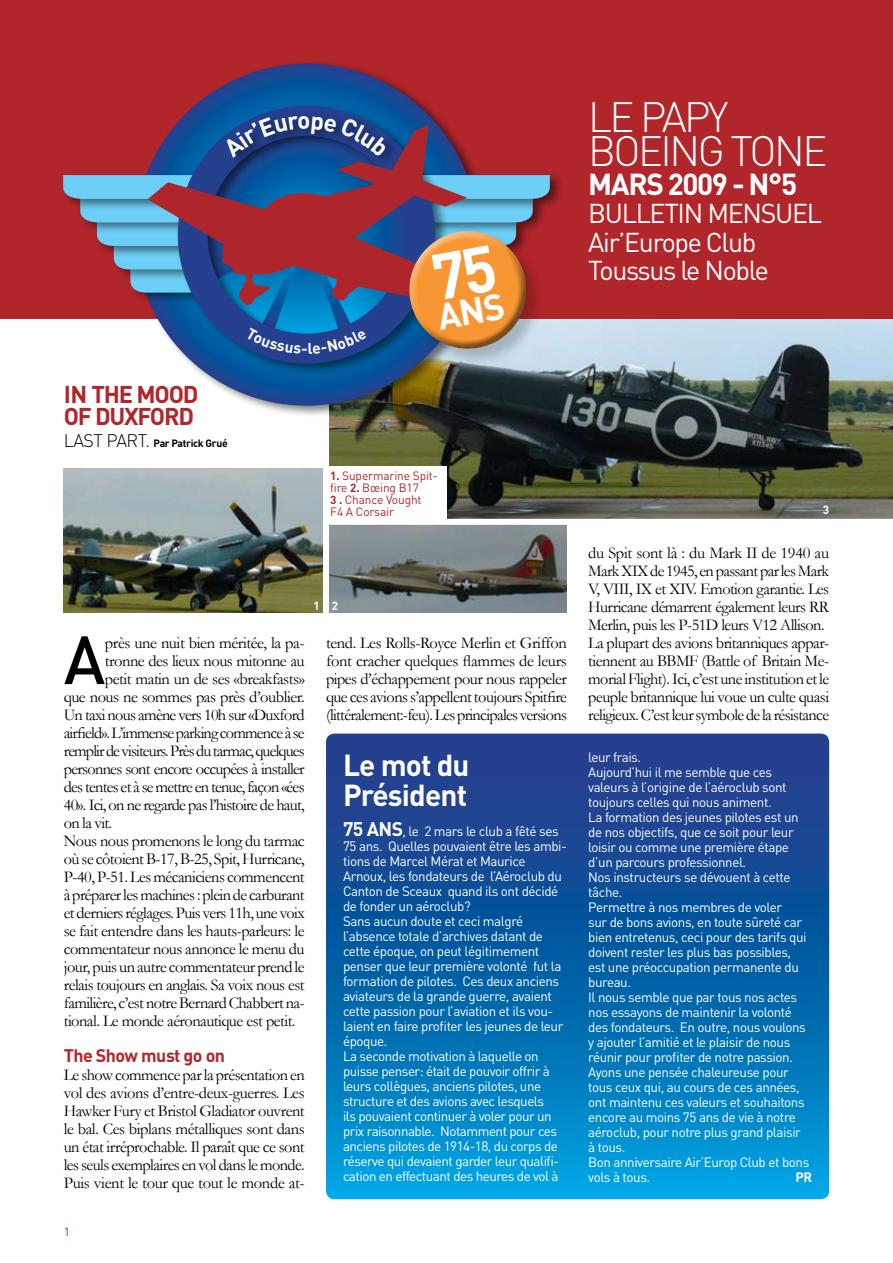
<style>
.page{position:relative;width:893px;height:1263px;background:#fff}
.page>*{position:absolute;margin:0;border:0;box-sizing:border-box;transform-origin:0 0}
.t1{font:500 67.05px "DIN";color:#000}
.t2{font:300 42px/34.5px "DIN";letter-spacing:-.06em;color:#fff}
.t3{font:700 30px/30px "DIN";letter-spacing:-.03em;color:#fff}
.t4{font:27px/28.5px "DIN";letter-spacing:-.05em;color:#fff}
.t5{font:700 24px/22.5px "DIN";letter-spacing:-.05em;color:#b0262b}
.t6{font:700 18px "DIN";letter-spacing:-.03em;color:#b0262b}
.t7{font:16.5px/18px "Garamond";letter-spacing:-.03em;color:#000;text-align:justify}
.t8{font:16.5px "Garamond";letter-spacing:-.05em;color:#000}
.t9{font:13.5px/15px "DIN";letter-spacing:-.03em;color:#fff}
.t10{font:700 13.5px "DIN";color:#fff}
.t11{font:12px/12px "DIN";letter-spacing:-.01em;color:#b0262b}
.t12{font:700 11.7px "DIN";color:#fff}
.t13{font:700 10.5px "DIN";letter-spacing:-.03em;color:#000}
.s1{font-weight:300;font-size:18px}
.s2{font-weight:700;font-size:11.7px}
.s3{font-weight:700;font-size:19.5px}
</style>
<div class="page">
<img style="left:329px;top:319px;width:564px;height:200px">
<img style="left:329px;top:525px;width:238px;height:87px">
<img style="left:63px;top:469px;width:260px;height:143px">
<div style="left:326px;top:466px;width:120px;height:54px;background:#fff"></div>
<svg style="left:326px;top:733px;width:503px;height:466px;background:#0a65ab"></svg>
<div style="left:0;top:0;width:893px;height:319px;background:#b0262b"></div>
<div style="left:133px;top:62px;width:358px;height:355px;background:#000;opacity:.5"></div>
<svg style="left:136px;top:64px;width:341px;height:342px;background:#104d97"></svg>
<div style="left:350px;top:170px;width:214px;height:40px;background:#000;opacity:.5"></div>
<div style="left:64px;top:170px;width:211px;height:40px;background:#ad252a"></div>
<div style="left:176px;top:101px;width:273px;height:273px;background:#000;opacity:.5"></div>
<svg style="left:174px;top:102px;width:265px;height:23px;background:#234a88"></svg>
<div style="left:225px;top:111px;width:173px;height:56px;background:#000;opacity:.5"></div>
<svg style="left:148px;top:125px;width:319px;height:50px"></svg>
<svg style="left:222px;top:116px;width:168px;height:42px;background:#1a3d81"></svg>
<svg style="left:64px;top:175px;width:486px;height:192px"></svg>
<h2 class="t2" style="left:588px;top:99px;width:241px">LE PAPY<br>BOEING TONE</h2>
<h3 class="t3" style="left:588px;top:167px;width:210px">Mars 2009 - n °5</h3>
<h3 class="t4" style="left:588px;top:199px;width:137px">Bulletin mens</h3>
<h3 class="t4" style="left:775px;top:199px;width:32px">uel</h3>
<h3 class="t4" style="left:588px;top:227px;width:182px">Air’Europe Club<br>Toussus le Noble</h3>
<h3 class="t5" style="left:64px;top:382px;width:136px">IN THE MOOD<br>OF DUXFORD</h3>
<p class="t13" style="left:64px;top:437px;width:165px"><span class="s1">LAST PART.</span> Par Patrick Grué</p>
<p class="t11" style="left:330px;top:469px;width:109px"><span class="s2">1.</span> Supermarine Spit&shy;fire <span class="s2">2.</span> Bœing B17<br><span class="s2">3 .</span> Chance Vought<br>F4 A Corsair</p>
<p class="t12" style="left:314px;top:598px;width:26px">1 2</p>
<h1 class="t1" style="left:64px;top:617px;width:43px">A</h1>
<p class="t7" style="left:105px;top:634px;width:201px">près une nuit bien méritée, la pa-</p>
<p class="t7" style="left:105px;top:652px;width:201px">tronne des lieux nous mitonne au</p>
<p class="t7" style="left:105px;top:670px;width:201px">petit matin un de ses «breakfasts»</p>
<p class="t7" style="left:64px;top:688px;width:242px">que nous ne sommes pas près d’oublier.</p>
<p class="t7" style="left:64px;top:706px;width:242px">Un taxi nous amène vers 10h sur «Duxford</p>
<p class="t8" style="left:64px;top:723px;width:242px">airfield». L’immense parking commence à se</p>
<p class="t8" style="left:64px;top:741px;width:242px">remplir de visiteurs. Près du tarmac, quelques</p>
<p class="t7" style="left:64px;top:760px;width:242px">personnes sont encore occupées à installer</p>
<p class="t7" style="left:64px;top:778px;width:242px">des tentes et à se mettre en tenue, façon «ées</p>
<p class="t7" style="left:64px;top:796px;width:242px">40». Ici, on ne regarde pas l’histoire de haut,</p>
<p class="t7" style="left:64px;top:814px;width:50px">on la vit.</p>
<p class="t7" style="left:64px;top:832px;width:242px">Nous nous promenons le long du tarmac</p>
<p class="t7" style="left:64px;top:850px;width:243px">où se côtoient B-17, B-25, Spit, Hurricane,</p>
<p class="t7" style="left:64px;top:868px;width:242px">P-40, P-51. Les mécaniciens commencent</p>
<p class="t7" style="left:64px;top:886px;width:242px">à préparer les machines : plein de carburant</p>
<p class="t7" style="left:64px;top:904px;width:242px">et derniers réglages. Puis vers 11h, une voix</p>
<p class="t7" style="left:64px;top:922px;width:242px">se fait entendre dans les hauts-parleurs: le</p>
<p class="t7" style="left:64px;top:940px;width:242px">commentateur nous annonce le menu du</p>
<p class="t7" style="left:64px;top:958px;width:242px">jour, puis un autre commentateur prend le</p>
<p class="t7" style="left:64px;top:976px;width:242px">relais toujours en anglais. Sa voix nous est</p>
<p class="t7" style="left:64px;top:994px;width:242px">familière, c’est notre Bernard Chabbert na-</p>
<p class="t7" style="left:64px;top:1012px;width:233px">tional. Le monde aéronautique est petit.</p>
<h3 class="t6" style="left:64px;top:1044px;width:163px">The Show must go on</h3>
<p class="t7" style="left:64px;top:1066px;width:242px">Le show commence par la présentation en vol des avions d’entre-deux-guerres. Les Hawker Fury et Bristol Gladiator ouvrent le bal. Ces biplans métalliques sont dans un état irréprochable. Il paraît que ce sont les seuls exemplaires en vol dans le monde.<br>Puis vient le tour que tout le monde at-</p>
<p class="t7" style="left:326px;top:634px;width:242px">tend. Les Rolls-Royce Merlin et Griffon font cracher quelques flammes de leurs pipes d’échappement pour nous rappeler que ces avions s’appellent toujours Spitfire (littéralement:-feu). Les principales versions</p>
<h3 class="t3" style="left:343px;top:748px;width:128px">Le mot du<br>Président</h3>
<p class="t9" style="left:343px;top:823px;width:225px"><span class="s3">75 ans</span> , le 2 mars le club a fêté ses 75 ans. Quelles pouvaient être les ambi&shy;tions de Marcel Mérat et Maurice Arnoux, les fondateurs de l’Aéroclub du Canton de Sceaux quand ils ont décidé de fonder un aéroclub?<br>Sans aucun doute et ceci malgré l’absence totale d’archives datant de cette époque, on peut légitimement penser que leur première volonté fut la formation de pilotes. Ces deux anciens aviateurs de la grande guerre, avaient cette passion pour l’aviation et ils vou&shy;laient en faire profiter les jeunes de leur époque.<br>La seconde motivation à laquelle on puisse penser: était de pouvoir offrir à leurs collègues, anciens pilotes, une structure et des avions avec lesquels<br>ils pouvaient continuer à voler pour un prix raisonnable. Notamment pour ces anciens pilotes de 1914-18, du corps de réserve qui devaient garder leur qualifi&shy;cation en effectuant des heures de vol à</p>
<p class="t11" style="left:64px;top:1225px;width:8px">1</p>
<p class="t12" style="left:823px;top:502px;width:8px">3</p>
<p class="t7" style="left:588px;top:544px;width:242px;text-align:left">du Spit sont là : du Mark II de 1940 au Mark XIX de 1945, en passant par les Mark V, VIII, IX et XIV. Emotion garantie. Les Hurricane démarrent également leurs RR Merlin, puis les P-51D leurs V12 Allison.<br>La plupart des avions britanniques appar&shy;tiennent au BBMF (Battle of Britain Me&shy;morial Flight). Ici, c’est une institution et le peuple britannique lui voue un culte quasi religieux. C’est leur symbole de la résistance</p>
<p class="t9" style="left:588px;top:749px;width:223px">leur frais.<br>Aujourd’hui il me semble que ces valeurs à l’origine de l’aéroclub sont toujours celles qui nous animent.<br>La formation des jeunes pilotes est un de nos objectifs, que ce soit pour leur loisir ou comme une première étape d’un parcours professionnel.<br>Nos instructeurs se dévouent à cette tâche.<br>Permettre à nos membres de voler<br>sur de bons avions, en toute sûreté car bien entretenus, ceci pour des tarifs qui doivent rester les plus bas possibles, est une préoccupation permanente du bureau.<br>Il nous semble que par tous nos actes nos essayons de maintenir la volonté des fondateurs. En outre, nous voulons y ajouter l’amitié et le plaisir de nous réunir pour profiter de notre passion.<br>Ayons une pensée chaleureuse pour tous ceux qui, au cours de ces années, ont maintenu ces valeurs et souhaitons encore au moins 75 ans de vie à notre aéroclub, pour notre plus grand plaisir à tous.<br>Bon anniversaire Air’Europ Club et bons vols à tous.</p>
<p class="t10" style="left:795px;top:1168px;width:18px">PR</p>
</div>
